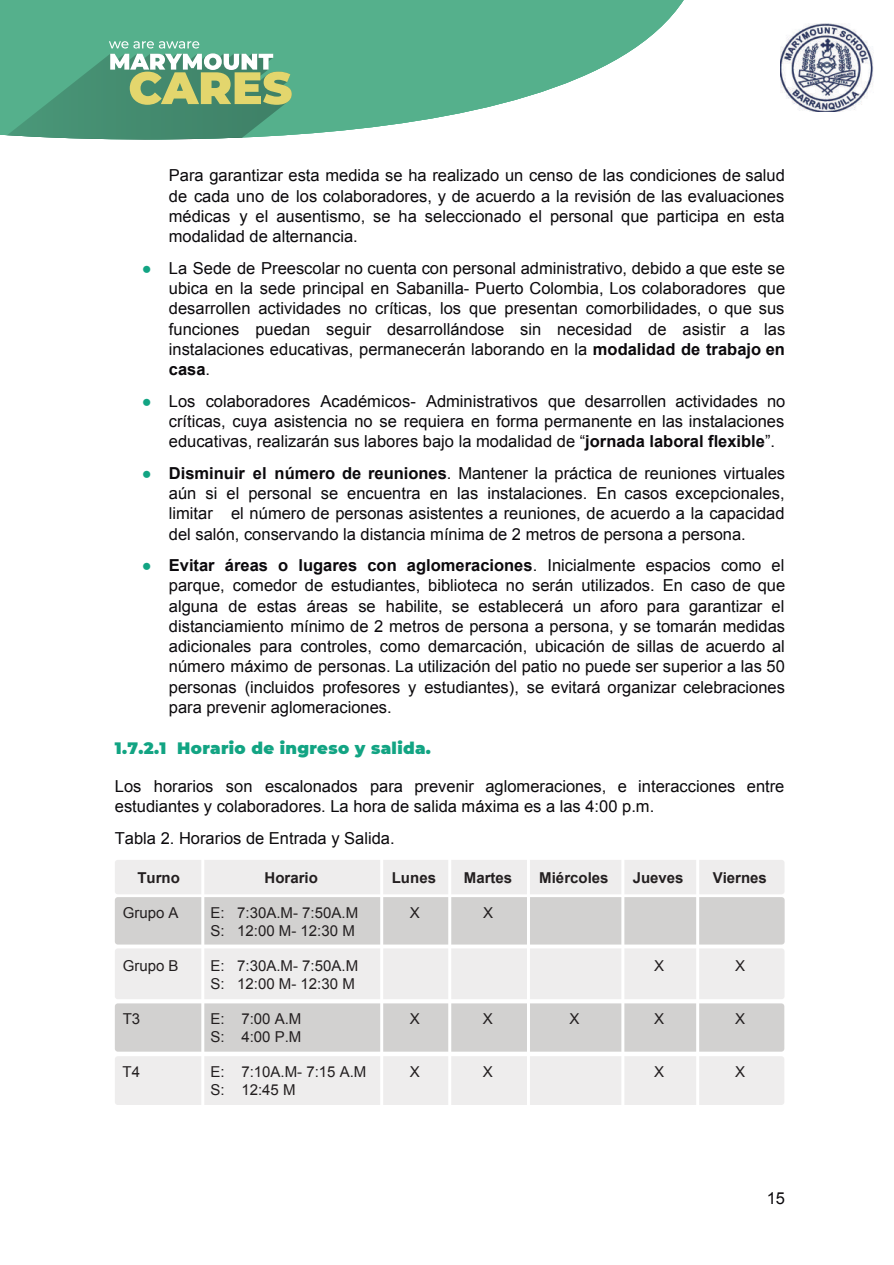
<style>
.page{position:relative;width:894px;height:1265px;background:#fff}
.page>*{position:absolute;margin:0;border:0;box-sizing:border-box;transform-origin:0 0}
.t1{font:16.5px/20.2px "Arial";color:#0b090c;text-align:justify}
.t2{font:900 16.5px "Montserrat";letter-spacing:.02em;color:#12a483}
.t3{font:15px/18px "Arial";color:#231f20}
.t4{font:700 15px "Arial";color:#231f20}
.s1{font-weight:700}
</style>
<div class="page">
<div style="left:115px;top:948px;width:670px;height:51px;background:#eeeded;border-radius:3px"></div>
<div style="left:115px;top:1003px;width:669px;height:48px;background:#d2d1d0;border-radius:3px"></div>
<div style="left:115px;top:1056px;width:669px;height:49px;background:#eeeded;border-radius:3px"></div>
<div style="left:115px;top:897px;width:670px;height:47px;background:#d2d1d0;border-radius:3px"></div>
<div style="left:115px;top:860px;width:670px;height:34px;background:#eeeded;border-radius:3px"></div>
<img style="left:781px;top:24px;width:93px;height:88px">
<hr style="left:201px;top:856px;width:3px;height:253px;background:#fff">
<hr style="left:380px;top:856px;width:3px;height:253px;background:#fff">
<hr style="left:448px;top:856px;width:3px;height:253px;background:#fff">
<hr style="left:527px;top:856px;width:3px;height:253px;background:#fff">
<hr style="left:621px;top:856px;width:3px;height:253px;background:#fff">
<hr style="left:696px;top:856px;width:3px;height:253px;background:#fff">
<svg style="left:0;top:0;width:684px;height:140px;fill:#55b08c"></svg>
<svg style="left:109px;top:41px;width:183px;height:64px;background:#93ba8b"></svg>
<p class="t1" style="left:169px;top:166px;width:618px">Para garantizar esta medida se ha realizado un censo de las condiciones de salud de cada uno de los colaboradores, y de acuerdo a la revisión de las evaluaciones médicas y el ausentismo, se ha seleccionado el personal que participa en esta modalidad de alternancia.</p>
<p class="t1" style="left:169px;top:258px;width:618px">La Sede de Preescolar no cuenta con personal administrativo, debido a que este se ubica en la sede principal en Sabanilla- Puerto Colombia, Los colaboradores que desarrollen actividades no críticas, los que presentan comorbilidades, o que sus funciones puedan seguir desarrollándose sin necesidad de asistir a las instalaciones educativas, permanecerán laborando en la <span class="s1">modalidad de trabajo en casa</span>.</p>
<p class="t1" style="left:169px;top:391px;width:618px">Los colaboradores Académicos- Administrativos que desarrollen actividades no críticas, cuya asistencia no se requiera en forma permanente en las instalaciones educativas, realizarán sus labores bajo la modalidad de “<span class="s1">jornada laboral flexible</span>”.</p>
<p class="t1" style="left:169px;top:463px;width:618px"><span class="s1">Disminuir el número de reuniones</span>. Mantener la práctica de reuniones virtuales aún si el personal se encuentra en las instalaciones. En casos excepcionales, limitar el número de personas asistentes a reuniones, de acuerdo a la capacidad del salón, conservando la distancia mínima de 2 metros de persona a persona.</p>
<p class="t1" style="left:169px;top:555px;width:618px"><span class="s1">Evitar áreas o lugares con aglomeraciones</span>. Inicialmente espacios como el parque, comedor de estudiantes, biblioteca no serán utilizados. En caso de que alguna de estas áreas se habilite, se establecerá un aforo para garantizar el distanciamiento mínimo de 2 metros de persona a persona, y se tomarán medidas adicionales para controles, como demarcación, ubicación de sillas de acuerdo al número máximo de personas. La utilización del patio no puede ser superior a las 50 personas (incluidos profesores y estudiantes), se evitará organizar celebraciones para prevenir aglomeraciones.</p>
<p class="t2" style="left:115px;top:735px;width:318px">1.7.2.1 Horario de ingreso y salida.</p>
<p class="t1" style="left:115px;top:776px;width:671px">Los horarios son escalonados para prevenir aglomeraciones, e interacciones entre estudiantes y colaboradores. La hora de salida máxima es a las 4:00 p.m.</p>
<p class="t1" style="left:115px;top:828px;width:281px">Tabla 2. Horarios de Entrada y Salida.</p>
<p class="t4" style="left:137px;top:868px;width:44px">Turno</p>
<p class="t4" style="left:265px;top:868px;width:55px">Horario</p>
<p class="t4" style="left:392px;top:868px;width:46px">Lunes</p>
<p class="t4" style="left:464px;top:868px;width:50px">Martes</p>
<p class="t4" style="left:539px;top:868px;width:71px">Miércoles</p>
<p class="t4" style="left:633px;top:868px;width:52px">Jueves</p>
<p class="t4" style="left:713px;top:868px;width:56px">Viernes</p>
<p class="t3" style="left:123px;top:904px;width:57px">Grupo A</p>
<p class="t3" style="left:211px;top:904px;width:149px">E: 7:30A.M- 7:50A.M<br>S: 12:00 M- 12:30 M</p>
<p class="t3" style="left:410px;top:904px;width:12px">X</p>
<p class="t3" style="left:483px;top:904px;width:12px">X</p>
<p class="t3" style="left:123px;top:956px;width:57px">Grupo B</p>
<p class="t3" style="left:211px;top:956px;width:149px">E: 7:30A.M- 7:50A.M<br>S: 12:00 M- 12:30 M</p>
<p class="t3" style="left:654px;top:956px;width:12px">X</p>
<p class="t3" style="left:735px;top:956px;width:12px">X</p>
<p class="t3" style="left:123px;top:1009px;width:19px">T3</p>
<p class="t3" style="left:211px;top:1009px;width:92px">E: 7:00 A.M<br>S: 4:00 P.M</p>
<p class="t3" style="left:410px;top:1009px;width:12px">X</p>
<p class="t3" style="left:483px;top:1009px;width:12px">X</p>
<p class="t3" style="left:570px;top:1009px;width:12px">X</p>
<p class="t3" style="left:654px;top:1009px;width:12px">X</p>
<p class="t3" style="left:735px;top:1009px;width:12px">X</p>
<p class="t3" style="left:123px;top:1062px;width:19px">T4</p>
<p class="t3" style="left:210px;top:1062px;width:158px">E: 7:10A.M- 7:15 A.M<br>S: 12:45 M</p>
<p class="t3" style="left:410px;top:1062px;width:12px">X</p>
<p class="t3" style="left:483px;top:1062px;width:12px">X</p>
<p class="t3" style="left:654px;top:1062px;width:12px">X</p>
<p class="t3" style="left:735px;top:1062px;width:12px">X</p>
<p class="t1" style="left:767px;top:1188px;width:20px">15</p>
</div>
